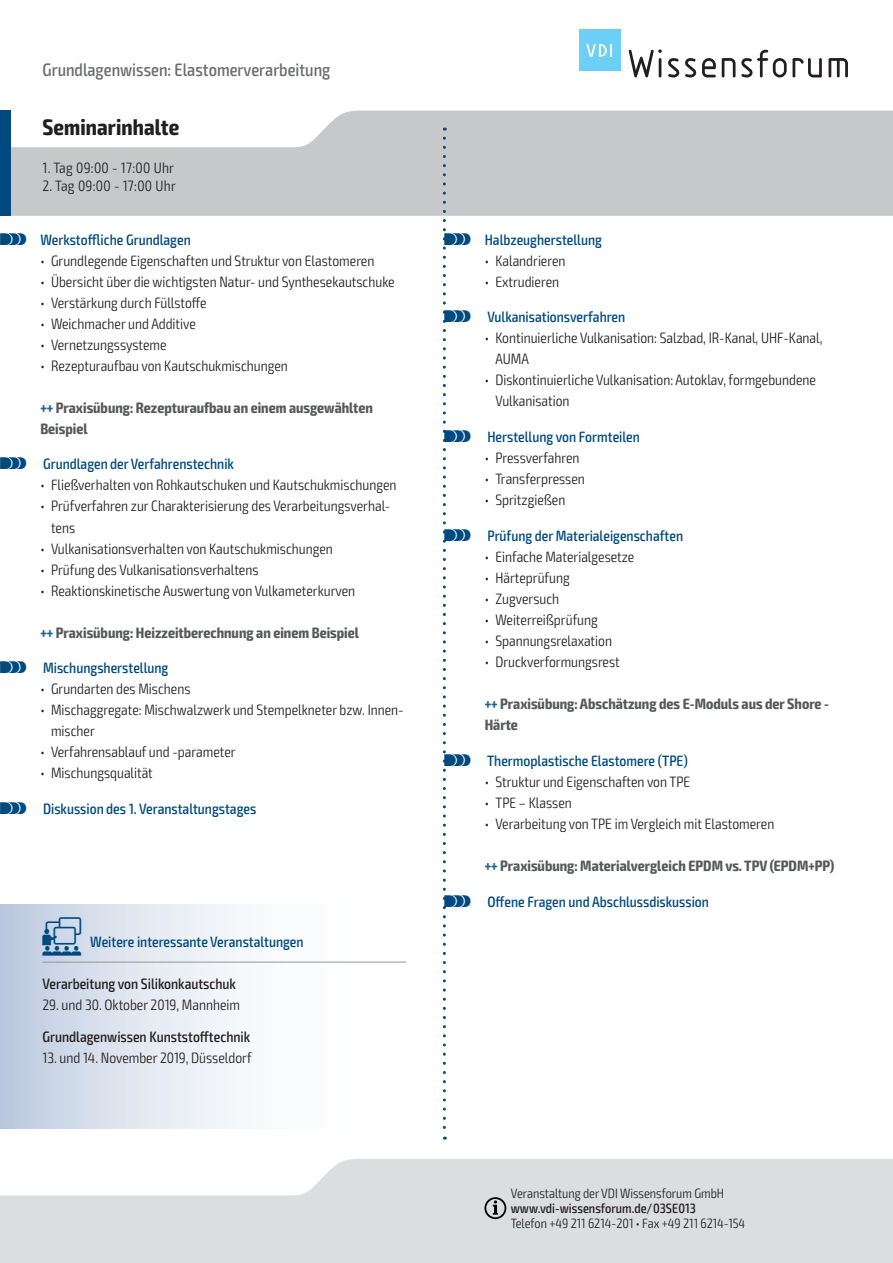
<style>
.page{position:relative;width:893px;height:1263px;background:#fff}
.page>*{position:absolute;margin:0;border:0;box-sizing:border-box;transform-origin:0 0}
.t1{font:700 condensed 22.5px "Exo 2";letter-spacing:.005em;color:#231f20}
.t2{font:500 condensed 18px "Exo 2";color:#6c6d70}
.t3{font:300 condensed 15px/21px "Exo 2";color:#231f20}
.t4{font:500 condensed 15px "Exo 2";color:#004a7f}
.t5{font:700 condensed 15px/21px "Exo 2";color:#57585a}
.t6{font:500 condensed 15px "Exo 2";color:#231f20}
.t7{font:300 condensed 15px "Exo 2";letter-spacing:.02em;color:#231f20}
.t8{font:300 condensed 13.5px "Exo 2";color:#231f20}
.t9{font:500 condensed 13.5px "Exo 2";color:#231f20}
.s1{font-family:"VDI Iconset S4 A Regular";font-weight:400;font-stretch:normal}
.s2{color:#1c6194}
.s3{font-family:"VDI Iconset S4 A Regular";font-weight:400;font-stretch:normal;font-size:19.5px}
</style>
<div class="page">
<svg style="left:0;top:1159px;width:893px;height:104px;background:#e0e1e3"></svg>
<svg style="left:11px;top:111px;width:882px;height:105px;background:#cdced0"></svg>
<div style="left:0;top:111px;width:11px;height:105px;background:#004a7f"></div>
<svg style="left:484px;top:1197px;width:22px;height:22px"></svg>
<svg style="left:629px;top:49px;width:33px;height:28px"></svg>
<svg style="left:668px;top:58px;width:11px;height:19px"></svg>
<svg style="left:685px;top:58px;width:11px;height:19px"></svg>
<svg style="left:702px;top:58px;width:14px;height:19px"></svg>
<svg style="left:722px;top:58px;width:13px;height:19px"></svg>
<svg style="left:741px;top:50px;width:81px;height:27px"></svg>
<svg style="left:828px;top:58px;width:20px;height:19px"></svg>
<div style="left:579px;top:30px;width:41px;height:41px;background:#6bcff6"></div>
<svg style="left:586px;top:44px;width:26px;height:13px"></svg>
<div style="left:0;top:905px;width:406px;height:223px;background:linear-gradient(to right,#c6d1e4,#fff)"></div>
<hr style="left:43px;top:962px;width:363px;height:1px;background:#939598">
<svg style="left:443px;top:138px;width:3px;height:1002px"></svg>
<p class="t2" style="left:43px;top:59px;width:289px">Grundlagenwissen: Elastomerverarbeitung</p>
<h1 class="t1" style="left:43px;top:113px;width:138px">Seminarinhalte</h1>
<p class="t7" style="left:43px;top:159px;width:133px">1. Tag 09:00 - 17:00 Uhr</p>
<p class="t7" style="left:43px;top:177px;width:135px">2. Tag 09:00 - 17:00 Uhr</p>
<p class="t4" style="left:0;top:230px;width:192px"><span class="s1">s</span> Werkstoffliche Grundlagen</p>
<p class="t3" style="left:40px;top:250px;width:335px">• Grundlegende Eigenschaften und Struktur von Elastomeren</p>
<p class="t3" style="left:40px;top:271px;width:356px">• Übersicht über die wichtigsten Natur- und Synthesekautschuke</p>
<p class="t3" style="left:40px;top:292px;width:168px">• Verstärkung durch Füllstoffe</p>
<p class="t3" style="left:40px;top:313px;width:157px">• Weichmacher und Additive</p>
<p class="t3" style="left:40px;top:334px;width:128px">• Vernetzungssysteme</p>
<p class="t3" style="left:40px;top:355px;width:249px">• Rezepturaufbau von Kautschukmischungen</p>
<p class="t5" style="left:40px;top:397px;width:334px"><span class="s2">+++</span> Praxisübung: Rezepturaufbau an einem ausgewählten<br>Beispiel</p>
<p class="t4" style="left:0;top:455px;width:236px"><span class="s1">s</span> Grundlagen der Verfahrenstechnik</p>
<p class="t3" style="left:40px;top:475px;width:358px">• Fließverhalten von Rohkautschuken und Kautschukmischungen</p>
<p class="t3" style="left:51px;top:496px;width:341px;text-indent:-11px">• Prüfverfahren zur Charakterisierung des Verarbeitungsverhal&shy;tens</p>
<p class="t3" style="left:40px;top:538px;width:294px">• Vulkanisationsverhalten von Kautschukmischungen</p>
<p class="t3" style="left:40px;top:559px;width:220px">• Prüfung des Vulkanisationsverhaltens</p>
<p class="t3" style="left:40px;top:580px;width:316px">• Reaktionskinetische Auswertung von Vulkameterkurven</p>
<p class="t5" style="left:40px;top:622px;width:320px"><span class="s2">+++</span> Praxisübung: Heizzeitberechnung an einem Beispiel</p>
<p class="t4" style="left:0;top:659px;width:170px"><span class="s1">s</span> Mischungsherstellung</p>
<p class="t3" style="left:40px;top:679px;width:152px">• Grundarten des Mischens</p>
<p class="t3" style="left:51px;top:700px;width:352px;text-indent:-11px">• Mischaggregate: Mischwalzwerk und Stempelkneter bzw. Innen&shy;mischer</p>
<p class="t3" style="left:40px;top:742px;width:197px">• Verfahrensablauf und -parameter</p>
<p class="t3" style="left:40px;top:763px;width:114px">• Mischungsqualität</p>
<p class="t4" style="left:0;top:800px;width:258px"><span class="s1">s</span> Diskussion des 1. Veranstaltungstages</p>
<p class="t4" style="left:43px;top:933px;width:263px"><span class="s3">W</span> Weitere interessante Veranstaltungen</p>
<p class="t6" style="left:43px;top:975px;width:195px">Verarbeitung von Silikonkautschuk</p>
<p class="t3" style="left:43px;top:995px;width:199px">29. und 30. Oktober 2019, Mannheim</p>
<p class="t6" style="left:43px;top:1027px;width:209px">Grundlagenwissen Kunststofftechnik</p>
<p class="t3" style="left:43px;top:1047px;width:211px">13. und 14. November 2019, Düsseldorf</p>
<p class="t4" style="left:444px;top:230px;width:159px"><span class="s1">s</span> Halbzeugherstellung</p>
<p class="t3" style="left:485px;top:250px;width:82px">• Kalandrieren</p>
<p class="t3" style="left:485px;top:271px;width:76px">• Extrudieren</p>
<p class="t4" style="left:444px;top:308px;width:182px"><span class="s1">s</span> Vulkanisationsverfahren</p>
<p class="t3" style="left:495px;top:328px;width:329px;text-indent:-11px">• Kontinuierliche Vulkanisation: Salzbad, IR-Kanal, UHF-Kanal,<br>AUMA</p>
<p class="t3" style="left:495px;top:370px;width:322px;text-indent:-11px">• Diskontinuierliche Vulkanisation: Autoklav, formgebundene<br>Vulkanisation</p>
<p class="t4" style="left:444px;top:428px;width:197px"><span class="s1">s</span> Herstellung von Formteilen</p>
<p class="t3" style="left:485px;top:448px;width:96px">• Pressverfahren</p>
<p class="t3" style="left:485px;top:469px;width:102px">• Transferpressen</p>
<p class="t3" style="left:485px;top:490px;width:82px">• Spritzgießen</p>
<p class="t4" style="left:444px;top:527px;width:240px"><span class="s1">s</span> Prüfung der Materialeigenschaften</p>
<p class="t3" style="left:485px;top:547px;width:151px">• Einfache Materialgesetze</p>
<p class="t3" style="left:485px;top:568px;width:86px">• Härteprüfung</p>
<p class="t3" style="left:485px;top:589px;width:76px">• Zugversuch</p>
<p class="t3" style="left:485px;top:610px;width:115px">• Weiterreißprüfung</p>
<p class="t3" style="left:485px;top:631px;width:129px">• Spannungsrelaxation</p>
<p class="t3" style="left:485px;top:652px;width:136px">• Druckverformungsrest</p>
<p class="t5" style="left:485px;top:694px;width:346px"><span class="s2">+++</span> Praxisübung: Abschätzung des E-Moduls aus der Shore -<br>Härte</p>
<p class="t4" style="left:444px;top:752px;width:245px"><span class="s1">s</span> Thermoplastische Elastomere (TPE)</p>
<p class="t3" style="left:485px;top:772px;width:207px">• Struktur und Eigenschaften von TPE</p>
<p class="t3" style="left:485px;top:793px;width:89px">• TPE – Klassen</p>
<p class="t3" style="left:485px;top:814px;width:291px">• Verarbeitung von TPE im Vergleich mit Elastomeren</p>
<p class="t5" style="left:485px;top:856px;width:351px"><span class="s2">+++</span> Praxisübung: Materialvergleich EPDM vs. TPV (EPDM+PP)</p>
<p class="t4" style="left:444px;top:893px;width:266px"><span class="s1">s</span> Offene Fragen und Abschlussdiskussion</p>
<p class="t8" style="left:511px;top:1185px;width:215px">Veranstaltung der VDI Wissensforum GmbH</p>
<p class="t9" style="left:511px;top:1200px;width:186px">www.vdi-wissensforum.de/03SE013</p>
<p class="t8" style="left:511px;top:1215px;width:236px">Telefon +49 211 6214-201 • Fax +49 211 6214-154</p>
</div>
